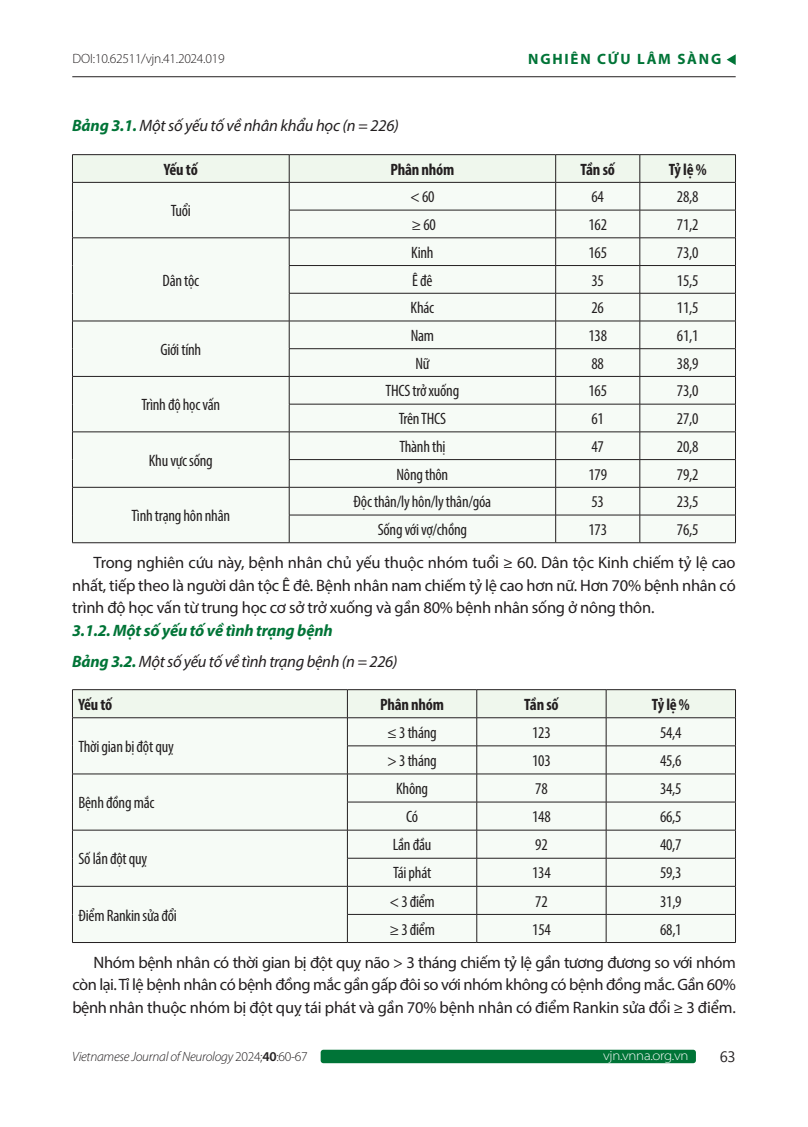
<style>
.page{position:relative;width:808px;height:1127px;background:#fff}
.page>*{position:absolute;margin:0;border:0;box-sizing:border-box;transform-origin:0 0}
.t1{font:16.5px/22.5px "Myriad Pro";letter-spacing:-.015em;color:#231f20;text-align:justify}
.t2{font:condensed 16.5px "Myriad Pro";letter-spacing:-.015em;color:#231f20}
.t3{font:italic 700 16.5px/31px "Myriad Pro";letter-spacing:-.015em;color:#007437}
.t4{font:700 condensed 16.5px "Myriad Pro";letter-spacing:-.015em;color:#231f20}
.t5{font:italic 16.5px "Myriad Pro";letter-spacing:-.015em;color:#231f20}
.t6{font:700 15px "Myriad Pro";letter-spacing:.12em;color:#007437}
.t7{font:15px "Myanmar Text";color:#231f20}
.t8{font:italic 300 13.5px "Myriad Pro";letter-spacing:-.02em;color:#231f20}
.t9{font:300 13.5px "Myriad Pro";letter-spacing:-.02em;color:#231f20}
.t10{font:300 semi-expanded 13.5px "Myriad Pro";letter-spacing:-.02em;color:#fff}
.s1{font-weight:700;color:#007437}
.s2{font-weight:400;color:#231f20}
.s3{font-style:normal}
.s4{font-weight:600;font-style:normal}
</style>
<div class="page">
<div style="left:321px;top:1050px;width:375px;height:13px;background:#007437;border-radius:3px"></div>
<hr style="left:72px;top:76px;width:664px;height:1px;background:#231f20">
<svg style="left:727px;top:54px;width:9px;height:11px"></svg>
<hr style="left:72px;top:154px;width:217px;height:1px;background:#231f20">
<hr style="left:289px;top:154px;width:267px;height:1px;background:#231f20">
<hr style="left:556px;top:154px;width:84px;height:1px;background:#231f20">
<hr style="left:640px;top:154px;width:96px;height:1px;background:#231f20">
<hr style="left:72px;top:542px;width:217px;height:1px;background:#231f20">
<svg style="left:72px;top:155px;width:664px;height:387px"></svg>
<hr style="left:289px;top:542px;width:267px;height:1px;background:#231f20">
<hr style="left:556px;top:542px;width:84px;height:1px;background:#231f20">
<hr style="left:640px;top:542px;width:96px;height:1px;background:#231f20">
<hr style="left:72px;top:689px;width:275px;height:1px;background:#231f20">
<hr style="left:347px;top:689px;width:130px;height:1px;background:#231f20">
<hr style="left:477px;top:689px;width:129px;height:1px;background:#231f20">
<hr style="left:606px;top:689px;width:130px;height:1px;background:#231f20">
<hr style="left:72px;top:942px;width:275px;height:1px;background:#231f20">
<svg style="left:72px;top:690px;width:664px;height:252px"></svg>
<hr style="left:347px;top:942px;width:130px;height:1px;background:#231f20">
<hr style="left:477px;top:942px;width:129px;height:1px;background:#231f20">
<hr style="left:606px;top:942px;width:130px;height:1px;background:#231f20">
<p class="t9" style="left:72px;top:51px;width:154px">DOI:10.62511/vjn.41.2024.019</p>
<p class="t6" style="left:528px;top:50px;width:195px">NGHIÊN CỨU LÂM SÀNG</p>
<p class="t5" style="left:72px;top:116px;width:328px"><span class="s1">Bảng 3.1.</span> Một số yếu tố về nhân khẩu học (n = 226)</p>
<p class="t4" style="left:164px;top:159px;width:35px">Yếu tố</p>
<p class="t4" style="left:391px;top:159px;width:65px">Phân nhóm</p>
<p class="t4" style="left:581px;top:159px;width:36px">Tần số</p>
<p class="t4" style="left:669px;top:159px;width:39px">Tỷ lệ %</p>
<p class="t2" style="left:171px;top:201px;width:22px">Tuổi</p>
<p class="t2" style="left:410px;top:187px;width:26px">&lt; 60</p>
<p class="t2" style="left:591px;top:187px;width:14px">64</p>
<p class="t2" style="left:677px;top:187px;width:23px">28,8</p>
<p class="t2" style="left:411px;top:215px;width:26px">≥ 60</p>
<p class="t2" style="left:588px;top:215px;width:20px">162</p>
<p class="t2" style="left:677px;top:215px;width:23px">71,2</p>
<p class="t2" style="left:163px;top:270px;width:38px">Dân tộc</p>
<p class="t2" style="left:160px;top:339px;width:42px">Giới tính</p>
<p class="t2" style="left:142px;top:395px;width:80px">Trình độ học vấn</p>
<p class="t2" style="left:149px;top:450px;width:66px">Khu vực sống</p>
<p class="t2" style="left:411px;top:242px;width:24px">Kinh</p>
<p class="t2" style="left:588px;top:242px;width:20px">165</p>
<p class="t2" style="left:677px;top:242px;width:23px">73,0</p>
<p class="t2" style="left:412px;top:270px;width:22px">Ê đê</p>
<p class="t2" style="left:591px;top:270px;width:14px">35</p>
<p class="t2" style="left:677px;top:270px;width:23px">15,5</p>
<p class="t2" style="left:411px;top:298px;width:25px">Khác</p>
<p class="t2" style="left:591px;top:298px;width:14px">26</p>
<p class="t2" style="left:677px;top:298px;width:23px">11,5</p>
<p class="t2" style="left:411px;top:326px;width:25px">Nam</p>
<p class="t2" style="left:588px;top:326px;width:20px">138</p>
<p class="t2" style="left:677px;top:326px;width:23px">61,1</p>
<p class="t2" style="left:415px;top:353px;width:15px">Nữ</p>
<p class="t2" style="left:591px;top:353px;width:14px">88</p>
<p class="t2" style="left:677px;top:353px;width:23px">38,9</p>
<p class="t2" style="left:386px;top:381px;width:75px">THCS trở xuống</p>
<p class="t2" style="left:588px;top:381px;width:20px">165</p>
<p class="t2" style="left:677px;top:381px;width:23px">73,0</p>
<p class="t2" style="left:399px;top:409px;width:49px">Trên THCS</p>
<p class="t2" style="left:591px;top:409px;width:14px">61</p>
<p class="t2" style="left:677px;top:409px;width:23px">27,0</p>
<p class="t2" style="left:399px;top:436px;width:48px">Thành thị</p>
<p class="t2" style="left:591px;top:436px;width:14px">47</p>
<p class="t2" style="left:677px;top:436px;width:23px">20,8</p>
<p class="t2" style="left:397px;top:464px;width:53px">Nông thôn</p>
<p class="t2" style="left:588px;top:464px;width:20px">179</p>
<p class="t2" style="left:677px;top:464px;width:23px">79,2</p>
<p class="t2" style="left:354px;top:492px;width:139px">Độc thân/ly hôn/ly thân/góa</p>
<p class="t2" style="left:591px;top:492px;width:14px">53</p>
<p class="t2" style="left:677px;top:492px;width:23px">23,5</p>
<p class="t2" style="left:378px;top:520px;width:91px">Sống với vợ/chồng</p>
<p class="t2" style="left:588px;top:520px;width:20px">173</p>
<p class="t2" style="left:677px;top:520px;width:23px">76,5</p>
<p class="t1" style="left:72px;top:551px;width:665px;text-indent:21px">Trong nghiên cứu này, bệnh nhân chủ yếu thuộc nhóm tuổi ≥ 60. Dân tộc Kinh chiếm tỷ lệ cao nhất, tiếp theo là người dân tộc Ê đê. Bệnh nhân nam chiếm tỷ lệ cao hơn nữ. Hơn 70% bệnh nhân có trình độ học vấn từ trung học cơ sở trở xuống và gần 80% bệnh nhân sống ở nông thôn.</p>
<p class="t3" style="left:72px;top:614px;width:327px">3.1.2. Một số yếu tố về tình trạng bệnh<br>Bảng 3.2. <span class="s2">Một số yếu tố về tình trạng bệnh (n = 226)</span></p>
<p class="t4" style="left:78px;top:694px;width:35px">Yếu tố</p>
<p class="t4" style="left:380px;top:694px;width:65px">Phân nhóm</p>
<p class="t4" style="left:524px;top:694px;width:36px">Tần số</p>
<p class="t4" style="left:652px;top:694px;width:39px">Tỷ lệ %</p>
<p class="t2" style="left:78px;top:736px;width:97px">Thời gian bị đột quỵ</p>
<p class="t2" style="left:132px;top:506px;width:100px">Tình trạng hôn nhân</p>
<p class="t2" style="left:387px;top:722px;width:51px">≤ 3 tháng</p>
<p class="t2" style="left:532px;top:722px;width:20px">123</p>
<p class="t2" style="left:660px;top:722px;width:23px">54,4</p>
<p class="t2" style="left:387px;top:751px;width:51px">&gt; 3 tháng</p>
<p class="t2" style="left:532px;top:751px;width:20px">103</p>
<p class="t2" style="left:660px;top:751px;width:23px">45,6</p>
<p class="t2" style="left:78px;top:793px;width:77px">Bệnh đồng mắc</p>
<p class="t2" style="left:78px;top:849px;width:70px">Số lần đột quỵ</p>
<p class="t2" style="left:396px;top:779px;width:34px">Không</p>
<p class="t2" style="left:535px;top:779px;width:14px">78</p>
<p class="t2" style="left:660px;top:779px;width:23px">34,5</p>
<p class="t2" style="left:406px;top:807px;width:13px">Có</p>
<p class="t2" style="left:532px;top:807px;width:20px">148</p>
<p class="t2" style="left:660px;top:807px;width:23px">66,5</p>
<p class="t2" style="left:393px;top:835px;width:40px">Lần đầu</p>
<p class="t2" style="left:535px;top:835px;width:14px">92</p>
<p class="t2" style="left:660px;top:835px;width:23px">40,7</p>
<p class="t2" style="left:393px;top:863px;width:40px">Tái phát</p>
<p class="t2" style="left:532px;top:863px;width:20px">134</p>
<p class="t2" style="left:660px;top:863px;width:23px">59,3</p>
<p class="t2" style="left:389px;top:891px;width:47px">&lt; 3 điểm</p>
<p class="t2" style="left:535px;top:891px;width:14px">72</p>
<p class="t2" style="left:660px;top:891px;width:23px">31,9</p>
<p class="t2" style="left:389px;top:919px;width:47px">≥ 3 điểm</p>
<p class="t2" style="left:532px;top:919px;width:20px">154</p>
<p class="t2" style="left:660px;top:919px;width:23px">68,1</p>
<p class="t1" style="left:72px;top:950px;width:665px;text-indent:21px">Nhóm bệnh nhân có thời gian bị đột quỵ não &gt; 3 tháng chiếm tỷ lệ gần tương đương so với nhóm còn lại. Tỉ lệ bệnh nhân có bệnh đồng mắc gần gấp đôi so với nhóm không có bệnh đồng mắc. Gần 60% bệnh nhân thuộc nhóm bị đột quỵ tái phát và gần 70% bệnh nhân có điểm Rankin sửa đổi ≥ 3 điểm.</p>
<p class="t2" style="left:79px;top:905px;width:100px">Điểm Rankin sửa đổi</p>
<p class="t8" style="left:72px;top:1049px;width:237px">Vietnamese Journal of Neurology <span class="s3">2024;</span><span class="s4">40</span><span class="s3">:60-67</span></p>
<p class="t10" style="left:603px;top:1047px;width:87px">vjn.vnna.org.vn</p>
<p class="t7" style="left:720px;top:1047px;width:17px">63</p>
</div>
